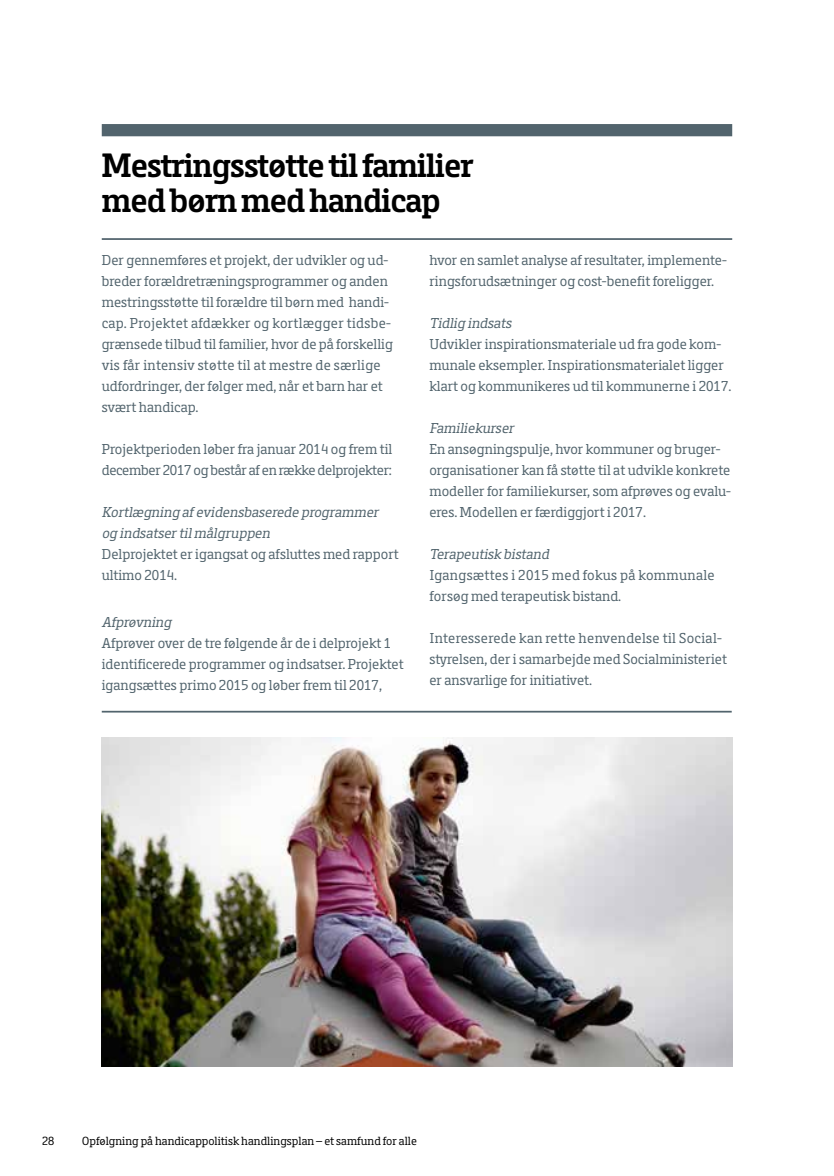
<style>
.page{position:relative;width:834px;height:1176px;background:#fff}
.page>*{position:absolute;margin:0;border:0;box-sizing:border-box;transform-origin:0 0}
.t1{font:600 35px/35px "Metro Serif";letter-spacing:-.025em;color:#000}
.t2{font:14.88px/21px "Metro Serif";color:#52646d}
.t3{font:italic 14.88px/21px "Metro Serif";color:#52646d}
.t4{font:14.88px/21px "Metro Serif";letter-spacing:-.02em;color:#52646d}
.t5{font:12.25px "Metro Serif";color:#000}
</style>
<div class="page">
<hr style="left:102px;top:711px;width:629px;height:1px;background:#52646d">
<div style="left:102px;top:124px;width:630px;height:12px;background:#52646d"></div>
<hr style="left:102px;top:238px;width:630px;height:2px;background:#52646d">
<img style="left:102px;top:737px;width:630px;height:330px">
<h1 class="t1" style="left:102px;top:149px;width:373px">Mestringsstøtte til familier med børn med handicap</h1>
<p class="t2" style="left:102px;top:250px;width:293px">Der gennemføres et projekt, der udvikler og ud&shy;breder forældretræningsprogrammer og anden mestringsstøtte til forældre til børn med handi&shy;cap. Projektet afdækker og kortlægger tidsbe&shy;grænsede tilbud til familier, hvor de på forskellig vis får intensiv støtte til at mestre de særlige udfordringer, der følger med, når et barn har et svært handicap.</p>
<p class="t4" style="left:102px;top:439px;width:292px">Projektperioden løber fra januar 2014 og frem til december 2017 og består af en række delprojekter:</p>
<p class="t3" style="left:102px;top:502px;width:281px">Kortlægning afevidensbaserede programmer og indsatsertilmålgruppen</p>
<p class="t2" style="left:102px;top:544px;width:298px">Delprojektet er igangsat og afsluttes med rapport ultimo 2014.</p>
<p class="t3" style="left:102px;top:611px;width:74px">Afprøvning</p>
<p class="t2" style="left:102px;top:632px;width:303px">Afprøver over de tre følgende år de i delprojekt 1 identificerede programmer og indsatser. Projektet igangsættes primo 2015 og løber frem til 2017,</p>
<p class="t2" style="left:429px;top:250px;width:299px">hvor en samlet analyse af resultater, implemente&shy;ringsforudsætninger og cost-benefit foreligger.</p>
<p class="t3" style="left:429px;top:313px;width:87px">Tidlig indsats</p>
<p class="t2" style="left:429px;top:334px;width:303px">Udvikler inspirationsmateriale ud fra gode kom&shy;munale eksempler. Inspirationsmaterialet ligger klart og kommunikeres ud til kommunerne i 2017.</p>
<p class="t3" style="left:429px;top:418px;width:89px">Familiekurser</p>
<p class="t2" style="left:429px;top:439px;width:303px">En ansøgningspulje, hvor kommuner og bruger&shy;organisationer kan få støtte til at udvikle konkrete modeller for familiekurser, som afprøves og evalu&shy;eres. Modellen er færdiggjort i 2017.</p>
<p class="t3" style="left:429px;top:544px;width:124px">Terapeutisk bistand</p>
<p class="t2" style="left:429px;top:565px;width:287px">Igangsættes i 2015 med fokus på kommunale forsøg med terapeutisk bistand.</p>
<p class="t2" style="left:429px;top:628px;width:299px">Interesserede kan rette henvendelse til Social&shy;styrelsen, der i samarbejde med Socialministeriet er ansvarlige for initiativet.</p>
<p class="t5" style="left:42px;top:1134px;width:14px">28</p>
<p class="t5" style="left:82px;top:1134px;width:336px">Opfølgning på handicappolitisk handlingsplan – et samfund for alle</p>
</div>
